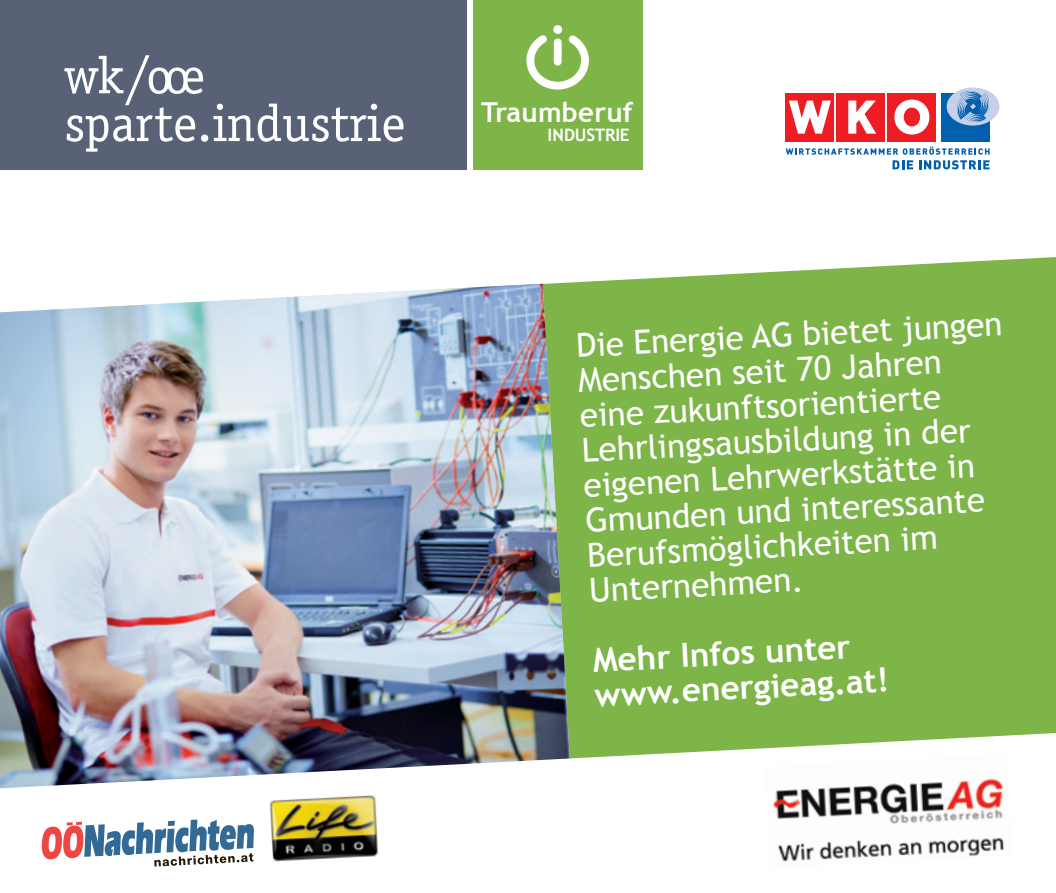
<style>
.page{position:relative;width:1056px;height:893px;background:#fff}
.page>*{position:absolute;margin:0;border:0;box-sizing:border-box;transform-origin:0 0}
.t1{font:53.9px/47.9px "Officina Serif";color:#fff}
.t2{font:33.25px/35px "Trebuchet MS";color:#fff}
.t3{font:700 33.25px/35px "Trebuchet MS";color:#fff}
.t4{font:700 27.65px "Trebuchet MS";letter-spacing:.01em;color:#fff}
.t5{font:700 17.15px "Trebuchet MS";letter-spacing:-.01em;color:#fff}
</style>
<div class="page">
<div style="left:538px;top:257px;width:518px;height:474px;background:#7db549"></div>
<img style="left:0;top:284px;width:571px;height:447px">
<svg style="left:785px;top:147px;width:204px;height:22px"></svg>
<div style="left:887px;top:93px;width:49px;height:49px;background:#ee1d23"></div>
<div style="left:836px;top:93px;width:49px;height:49px;background:#ee1d23"></div>
<svg style="left:848px;top:101px;width:28px;height:33px"></svg>
<div style="left:785px;top:93px;width:49px;height:49px;background:#ee1d23"></div>
<svg style="left:789px;top:101px;width:42px;height:33px"></svg>
<div style="left:941px;top:93px;width:48px;height:49px;background:#0160ae"></div>
<svg style="left:894px;top:100px;width:35px;height:35px"></svg>
<div style="left:904px;top:108px;width:15px;height:18px;background:#ee1d23;border-radius:50%"></div>
<div style="left:904px;top:108px;width:16px;height:18px;border:1px solid #ee1d23;border-radius:50%"></div>
<div style="left:946px;top:87px;width:53px;height:39px;background:#c7d0e9;border-radius:50%"></div>
<svg style="left:955px;top:89px;width:36px;height:35px"></svg>
<img style="left:0;top:731px;width:1056px;height:136px">
<div style="left:473px;top:0;width:169px;height:169px;background:#7db549"></div>
<div style="left:0;top:0;width:467px;height:169px;background:#596176"></div>
<svg style="left:526px;top:28px;width:63px;height:62px"></svg>
<div style="left:553px;top:25px;width:9px;height:9px;background:#fff;border-radius:50%"></div>
<svg style="left:42px;top:819px;width:212px;height:47px"></svg>
<img style="left:269px;top:794px;width:110px;height:68px">
<img style="left:764px;top:754px;width:248px;height:113px">
<h1 class="t1" style="left:65px;top:52px;width:342px">wk/oœ sparte.industrie</h1>
<p class="t4" style="left:481px;top:95px;width:153px">Traumberuf</p>
<p class="t5" style="left:547px;top:124px;width:84px">INDUSTRIE</p>
<p class="t2" style="left:575px;top:329px;width:428px;rotate:-3deg">Die Energie AG bietet jungen<br>Menschen seit 70 Jahren eine zukunftsorientierte<br>Lehrlingsaus bildung in der eigenen Lehrwerkstätte in<br>Gmunden und interessante<br>Berufsmöglichkeiten im<br>Unternehmen.</p>
<p class="t3" style="left:592px;top:643px;width:296px;rotate:-3deg">Mehr Infos unter www.energieag.at!</p>
</div>
